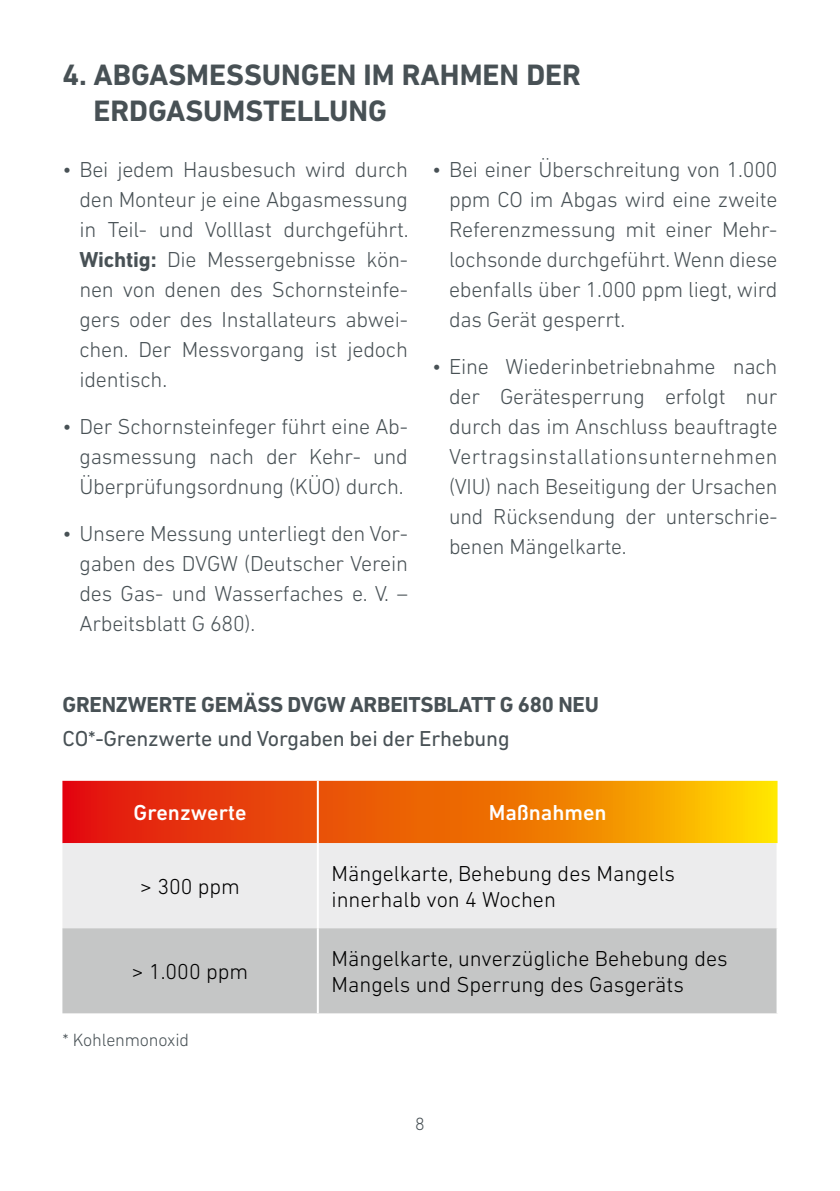
<style>
.page{position:relative;width:840px;height:1191px;background:#fff}
.page>*{position:absolute;margin:0;border:0;box-sizing:border-box;transform-origin:0 0}
.t1{font:700 30px/36px "DIN Next LT Pro";color:#485155}
.t2{font:300 22px/30px "DIN Next LT Pro";letter-spacing:-.01em;color:#485155;text-align:justify}
.t3{font:300 22px/26.4px "DIN Next LT Pro";color:#000}
.t4{font:700 22px "DIN Next LT Pro";letter-spacing:-.01em;color:#485155}
.t5{font:22px "DIN Next LT Pro";letter-spacing:-.01em;color:#485155}
.t6{font:500 22px "DIN Next LT Pro";color:#fff}
.t7{font:300 18px "DIN Next LT Pro";letter-spacing:-.01em;color:#485155}
.s1{font-weight:700}
</style>
<div class="page">
<svg style="left:62px;top:781px;width:715px;height:62px;background:#ed6a05"></svg>
<div style="left:62px;top:843px;width:714px;height:85px;background:#ececed"></div>
<div style="left:62px;top:928px;width:714px;height:85px;background:#c5c6c6"></div>
<hr style="left:316px;top:843px;width:2px;height:85px;background:#fff">
<hr style="left:316px;top:928px;width:2px;height:85px;background:#fff">
<hr style="left:316px;top:781px;width:2px;height:62px;background:#fff">
<h1 class="t1" style="left:93px;top:57px;width:489px;text-indent:-31px">4. ABGASMESSUNGEN IM RAHMEN DER<br>ERDGASUMSTELLUNG</h1>
<p class="t2" style="left:79px;top:154px;width:330px;text-indent:-17px">• Bei jedem Hausbesuch wird durch den Monteur je eine Abgasmessung in Teil- und Volllast durchgeführt.<br><span class="s1">Wichtig:</span> Die Messergebnisse kön&shy;nen von denen des Schornsteinfe&shy;gers oder des Installateurs abwei&shy;chen. Der Messvorgang ist jedoch identisch.</p>
<p class="t2" style="left:79px;top:411px;width:330px;text-indent:-17px">• Der Schornsteinfeger führt eine Ab&shy;gasmessung nach der Kehr- und Überprüfungsordnung (KÜO) durch.</p>
<p class="t2" style="left:79px;top:518px;width:330px;text-indent:-17px">• Unsere Messung unterliegt den Vor&shy;gaben des DVGW (Deutscher Verein des Gas- und Wasserfaches e. V. – Arbeitsblatt G 680).</p>
<p class="t2" style="left:449px;top:154px;width:330px;text-indent:-17px">• Bei einer Überschreitung von 1.000 ppm CO im Abgas wird eine zweite Referenzmessung mit einer Mehr&shy;lochsonde durchgeführt. Wenn diese ebenfalls über 1.000 ppm liegt, wird das Gerät gesperrt.</p>
<p class="t2" style="left:449px;top:351px;width:330px;text-indent:-17px">• Eine Wiederinbetriebnahme nach der Gerätesperrung erfolgt nur durch das im Anschluss beauftragte Vertragsinstallationsunternehmen (VIU) nach Beseitigung der Ursachen und Rücksendung der unterschrie&shy;benen Mängelkarte.</p>
<p class="t4" style="left:62px;top:692px;width:537px">GRENZWERTE GEMÄSS DVGW ARBEITSBLATT G 680 NEU</p>
<p class="t5" style="left:62px;top:726px;width:448px">CO*-Grenzwerte und Vorgaben bei der Erhebung</p>
<p class="t6" style="left:133px;top:800px;width:114px">Grenzwerte</p>
<p class="t6" style="left:488px;top:800px;width:119px">Maßnahmen</p>
<p class="t3" style="left:140px;top:873px;width:101px">&gt; 300 ppm</p>
<p class="t3" style="left:132px;top:958px;width:118px">&gt; 1.000 ppm</p>
<p class="t7" style="left:62px;top:1029px;width:128px">* Kohlenmonoxid</p>
<p class="t3" style="left:331px;top:860px;width:345px">Mängelkarte, Behebung des Mangels innerhalb von 4 Wochen</p>
<p class="t3" style="left:331px;top:945px;width:397px">Mängelkarte, unverzügliche Behebung des<br>Mangels und Sperrung des Gasgeräts</p>
<p class="t7" style="left:415px;top:1113px;width:11px">8</p>
</div>
